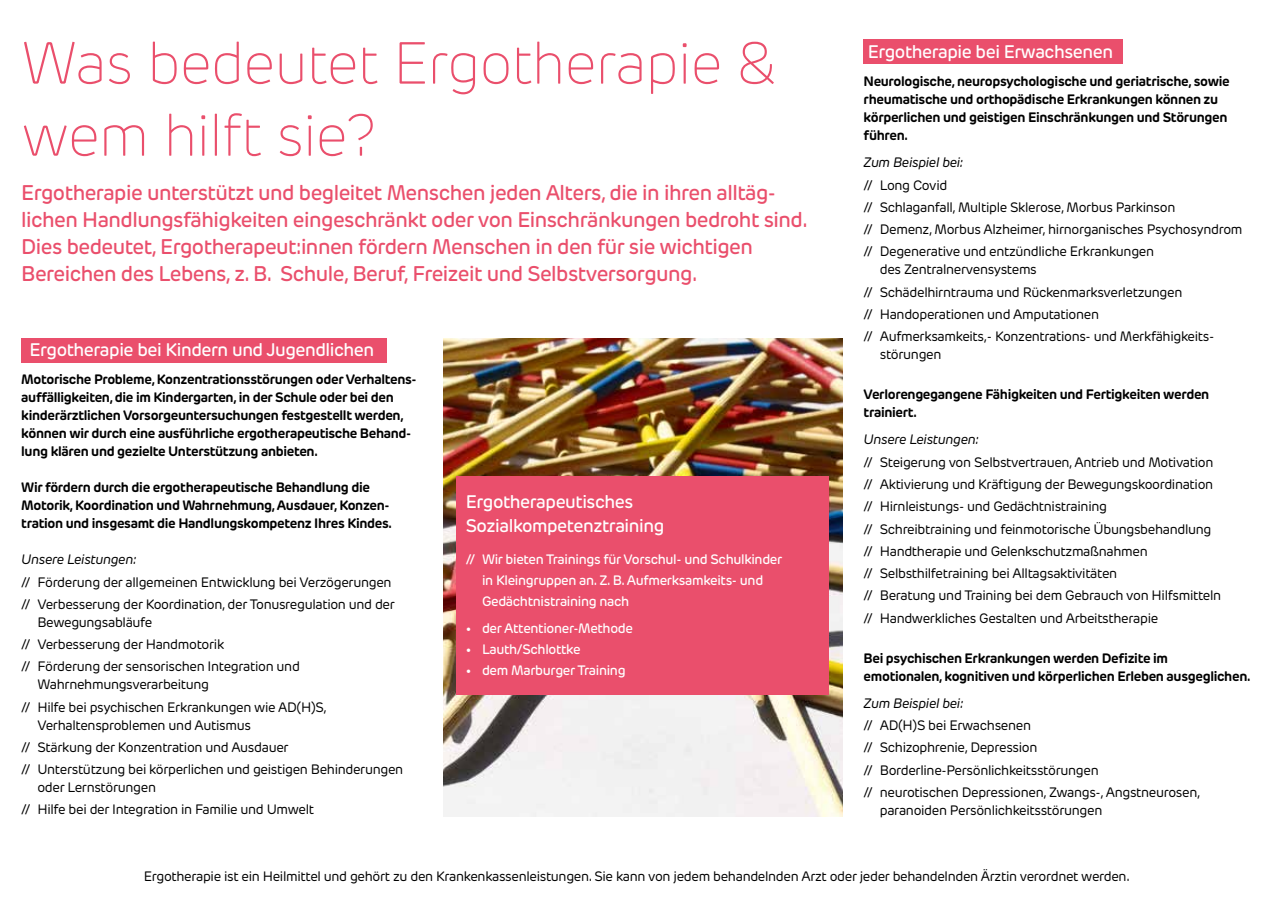
<style>
.page{position:relative;width:1272px;height:902px;background:#fff}
.page>*{position:absolute;margin:0;border:0;box-sizing:border-box;transform-origin:0 0}
.t1{font:200 58.5px/72px "New Rubrik Edge";letter-spacing:-.025em;color:#ea4f6c}
.t2{font:500 21px/27px "New Rubrik Edge";letter-spacing:-.025em;color:#ea4f6c}
.t3{font:500 18px/24px "New Rubrik Edge";letter-spacing:-.025em;color:#fff}
.t4{font:13.5px/22.2px "New Rubrik Edge";letter-spacing:-.025em;color:#000}
.t5{font:700 13.5px/18px "New Rubrik Edge";letter-spacing:-.025em;color:#000}
.t6{font:500 13.5px/21px "New Rubrik Edge";letter-spacing:-.025em;color:#fff}
.t7{font:italic 13.5px "New Rubrik Edge";letter-spacing:-.025em;color:#000}
</style>
<div class="page">
<div style="left:863px;top:39px;width:260px;height:24px;background:#ea4f6c"></div>
<div style="left:21px;top:338px;width:366px;height:24px;background:#ea4f6c"></div>
<img style="left:443px;top:338px;width:399px;height:478px">
<div style="left:456px;top:476px;width:372px;height:219px;background:#ea4f6c"></div>
<h1 class="t1" style="left:21px;top:27px;width:756px">Was bedeutet Ergotherapie &amp; wem hilft sie?</h1>
<p class="t2" style="left:21px;top:179px;width:788px">Ergotherapie unterstützt und begleitet Menschen jeden Alters, die in ihren alltäg&shy;lichen Handlungsfähigkeiten eingeschränkt oder von Einschränkungen bedroht sind.<br>Dies bedeutet, Ergotherapeut:innen fördern Menschen in den für sie wichtigen Bereichen des Lebens, z. B. Schule, Beruf, Freizeit und Selbstversorgung.</p>
<h3 class="t3" style="left:30px;top:337px;width:346px">Ergotherapie bei Kindern und Jugendlichen</h3>
<p class="t5" style="left:21px;top:370px;width:397px">Motorische Probleme, Konzentrationsstörungen oder Verhaltens&shy;auffälligkeiten, die im Kindergarten, in der Schule oder bei den kinderärztlichen Vorsorgeuntersuchungen festgestellt werden, können wir durch eine ausführliche ergotherapeutische Behand&shy;lung klären und gezielte Unterstützung anbieten.</p>
<p class="t5" style="left:21px;top:478px;width:372px">Wir fördern durch die ergotherapeutische Behandlung die<br>Motorik, Koordination und Wahrnehmung, Ausdauer, Konzen&shy;tration und insgesamt die Handlungskompetenz Ihres Kindes.</p>
<p class="t7" style="left:21px;top:551px;width:117px">Unsere Leistungen:</p>
<p class="t4" style="left:21px;top:570px;width:375px">// Förderung der allgemeinen Entwicklung bei Verzögerungen // Verbesserung der Koordination, der Tonusregulation und der</p>
<p class="t4" style="left:21px;top:611px;width:280px;text-indent:16px">Bewegungsabläufe<br>// Verbesserung der Handmotorik<br>// Förderung der sensorischen Integration und</p>
<p class="t4" style="left:21px;top:673px;width:307px;text-indent:16px">Wahrnehmungsverarbeitung<br>// Hilfe bei psychischen Erkrankungen wie AD(H)S,</p>
<p class="t4" style="left:21px;top:713px;width:383px;text-indent:16px">Verhaltensproblemen und Autismus<br>// Stärkung der Konzentration und Ausdauer<br>// Unterstützung bei körperlichen und geistigen Behinderungen</p>
<p class="t4" style="left:21px;top:776px;width:294px;text-indent:16px">oder Lernstörungen<br>// Hilfe bei der Integration in Familie und Umwelt</p>
<h3 class="t3" style="left:466px;top:490px;width:200px">Ergotherapeutisches<br>Sozialkompetenztraining</h3>
<p class="t6" style="left:482px;top:548px;width:302px;text-indent:-16px">// Wir bieten Trainings für Vorschul- und Schulkinder in Kleingruppen an. Z. B. Aufmerksamkeits- und<br>Gedächtnistraining nach</p>
<p class="t6" style="left:466px;top:617px;width:169px">• der Attentioner-Methode</p>
<p class="t6" style="left:466px;top:638px;width:116px">• Lauth/Schlottke</p>
<p class="t6" style="left:466px;top:659px;width:161px">• dem Marburger Training</p>
<h3 class="t3" style="left:867px;top:39px;width:247px">Ergotherapie bei Erwachsenen</h3>
<p class="t5" style="left:863px;top:73px;width:367px">Neurologische, neuropsychologische und geriatrische, sowie rheumatische und orthopädische Erkrankungen können zu körperlichen und geistigen Einschränkungen und Störungen führen.</p>
<p class="t7" style="left:863px;top:154px;width:101px">Zum Beispiel bei:</p>
<p class="t4" style="left:863px;top:174px;width:380px">// Long Covid<br>// Schlaganfall, Multiple Sklerose, Morbus Parkinson<br>// Demenz, Morbus Alzheimer, hirnorganisches Psychosyndrom // Degenerative und entzündliche Erkrankungen</p>
<p class="t4" style="left:863px;top:258px;width:352px;text-indent:16px">des Zentralnervensystems<br>// Schädelhirntrauma und Rückenmarksverletzungen<br>// Handoperationen und Amputationen<br>// Aufmerksamkeits,- Konzentrations- und Merkfähigkeits-</p>
<p class="t4" style="left:879px;top:343px;width:63px">störungen</p>
<p class="t5" style="left:863px;top:385px;width:347px">Verlorengegangene Fähigkeiten und Fertigkeiten werden trainiert.</p>
<p class="t7" style="left:863px;top:431px;width:117px">Unsere Leistungen:</p>
<p class="t4" style="left:863px;top:451px;width:359px">// Steigerung von Selbstvertrauen, Antrieb und Motivation // Aktivierung und Kräftigung der Bewegungskoordination // Hirnleistungs- und Gedächtnistraining<br>// Schreibtraining und feinmotorische Übungsbehandlung // Handtherapie und Gelenkschutzmaßnahmen<br>// Selbsthilfetraining bei Alltagsaktivitäten<br>// Beratung und Training bei dem Gebrauch von Hilfsmitteln // Handwerkliches Gestalten und Arbeitstherapie</p>
<p class="t5" style="left:863px;top:649px;width:388px">Bei psychischen Erkrankungen werden Defizite im<br>emotionalen, kognitiven und körperlichen Erleben ausgeglichen.</p>
<p class="t7" style="left:863px;top:695px;width:101px">Zum Beispiel bei:</p>
<p class="t4" style="left:863px;top:714px;width:338px">// AD(H)S bei Erwachsenen<br>// Schizophrenie, Depression<br>// Borderline-Persönlichkeitsstörungen<br>// neurotischen Depressionen, Zwangs-, Angstneurosen,</p>
<p class="t4" style="left:879px;top:799px;width:224px">paranoiden Persönlichkeitsstörungen</p>
<p class="t4" style="left:144px;top:865px;width:987px">Ergotherapie ist ein Heilmittel und gehört zu den Krankenkassenleistungen. Sie kann von jedem behandelnden Arzt oder jeder behandelnden Ärztin verordnet werden.</p>
</div>
